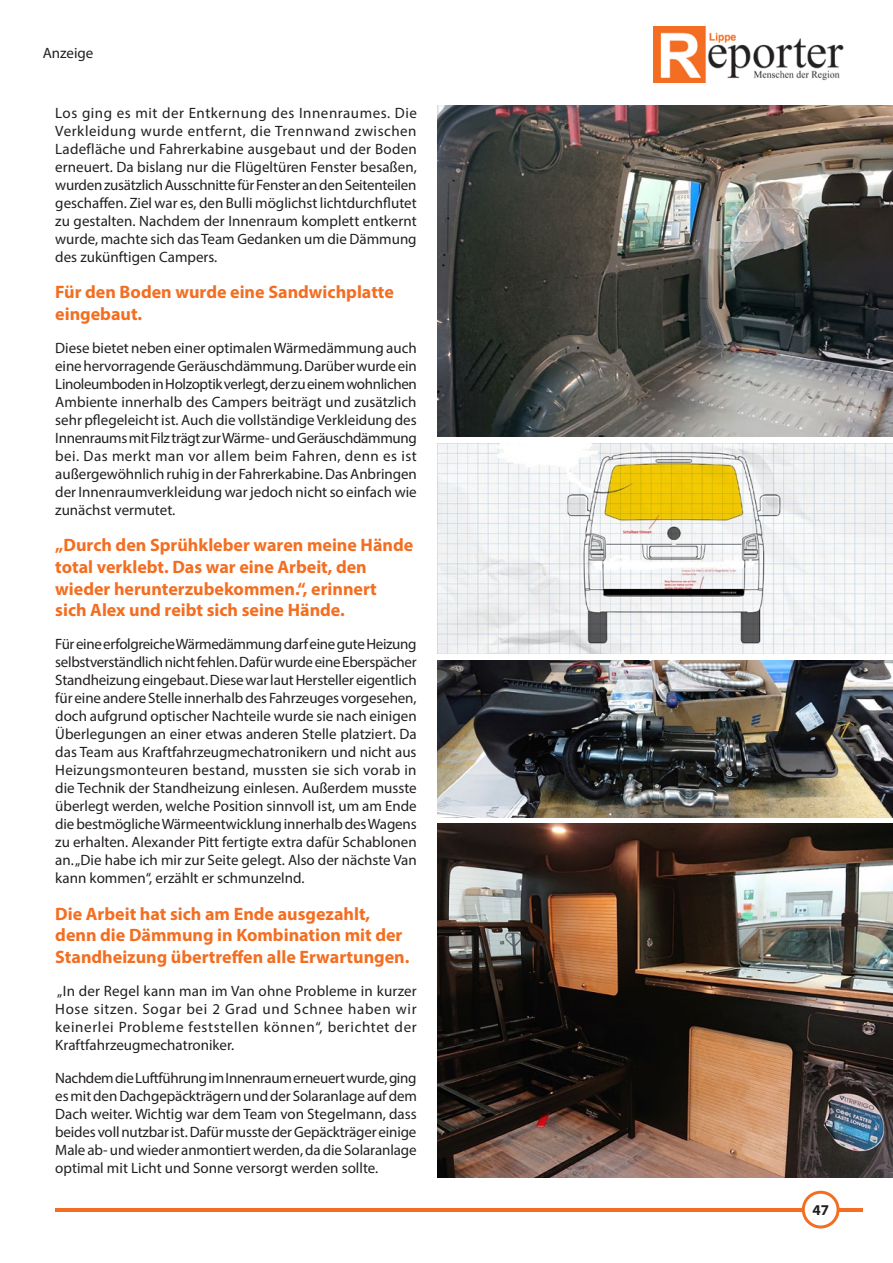
<style>
.page{position:relative;width:893px;height:1263px;background:#fff}
.page>*{position:absolute;margin:0;border:0;box-sizing:border-box;transform-origin:0 0}
.t1{font:700 18px/21.6px "Myriad Pro";color:#f36e21}
.t2{font:15px/18px "Myriad Pro";color:#231f20;text-align:justify}
.t3{font:700 15px "Myriad Pro";color:#231f20}
</style>
<div class="page">
<img style="left:654px;top:27px;width:190px;height:56px">
<hr style="left:55px;top:1208px;width:808px;height:3px;background:#f36e21">
<div style="left:803px;top:1192px;width:35px;height:35px;background:#fff;border-radius:50%"></div>
<div style="left:802px;top:1191px;width:38px;height:37px;border:3px solid #f36e21;border-radius:50%"></div>
<img style="left:438px;top:105px;width:455px;height:331px">
<img style="left:438px;top:823px;width:455px;height:355px">
<img style="left:438px;top:443px;width:455px;height:211px">
<img style="left:438px;top:660px;width:455px;height:158px">
<p class="t2" style="left:43px;top:44px;width:52px">Anzeige</p>
<p class="t2" style="left:55px;top:103px;width:363px">Los ging es mit der Entkernung des Innenraumes. Die Verkleidung wurde entfernt, die Trennwand zwischen Ladefläche und Fahrerkabine ausgebaut und der Boden erneuert. Da bislang nur die Flügeltüren Fenster besaßen, wurden zusätzlich Ausschnitte für Fenster an den Seitenteilen geschaffen. Ziel war es, den Bulli möglichst lichtdurchflutet zu gestalten. Nachdem der Innenraum komplett entkernt wurde, machte sich das Team Gedanken um die Dämmung des zukünftigen Campers.</p>
<p class="t1" style="left:55px;top:281px;width:340px">Für den Boden wurde eine Sandwichplatte eingebaut.</p>
<p class="t2" style="left:55px;top:338px;width:363px">Diese bietet neben einer optimalen Wärmedämmung auch eine hervorragende Geräuschdämmung. Darüber wurde ein Linoleumboden in Holzoptik verlegt, der zu einem wohnlichen Ambiente innerhalb des Campers beiträgt und zusätzlich sehr pflegeleicht ist. Auch die vollständige Verkleidung des Innenraums mit Filz trägt zur Wärme- und Geräuschdämmung bei. Das merkt man vor allem beim Fahren, denn es ist außergewöhnlich ruhig in der Fahrerkabine. Das Anbringen der Innenraumverkleidung war jedoch nicht so einfach wie zunächst vermutet.</p>
<p class="t1" style="left:55px;top:534px;width:360px">„Durch den Sprühkleber waren meine Hände total verklebt. Das war eine Arbeit, den wieder herunterzubekommen.“, erinnert<br>sich Alex und reibt sich seine Hände.</p>
<p class="t2" style="left:55px;top:635px;width:363px">Für eine erfolgreiche Wärmedämmung darf eine gute Heizung selbstverständlich nicht fehlen. Dafür wurde eine Eberspächer Standheizung eingebaut. Diese war laut Hersteller eigentlich für eine andere Stelle innerhalb des Fahrzeuges vorgesehen, doch aufgrund optischer Nachteile wurde sie nach einigen Überlegungen an einer etwas anderen Stelle platziert. Da das Team aus Kraftfahrzeugmechatronikern und nicht aus Heizungsmonteuren bestand, mussten sie sich vorab in die Technik der Standheizung einlesen. Außerdem musste überlegt werden, welche Position sinnvoll ist, um am Ende die bestmögliche Wärmeentwicklung innerhalb des Wagens zu erhalten. Alexander Pitt fertigte extra dafür Schablonen an. „Die habe ich mir zur Seite gelegt. Also der nächste Van kann kommen“, erzählt er schmunzelnd.</p>
<p class="t1" style="left:55px;top:902px;width:356px">Die Arbeit hat sich am Ende ausgezahlt, denn die Dämmung in Kombination mit der<br>Standheizung übertreffen alle Erwartungen.</p>
<p class="t2" style="left:55px;top:982px;width:363px">„In der Regel kann man im Van ohne Probleme in kurzer Hose sitzen. Sogar bei 2 Grad und Schnee haben wir keinerlei Probleme feststellen können“, berichtet der Kraftfahrzeugmechatroniker.</p>
<p class="t2" style="left:55px;top:1069px;width:363px">Nachdem die Luftführung im Innenraum erneuert wurde, ging es mit den Dachgepäckträgern und der Solaranlage auf dem Dach weiter. Wichtig war dem Team von Stegelmann, dass beides voll nutzbar ist. Dafür musste der Gepäckträger einige Male ab- und wieder anmontiert werden, da die Solaranlage optimal mit Licht und Sonne versorgt werden sollte.</p>
<p class="t3" style="left:812px;top:1200px;width:18px">47</p>
</div>
